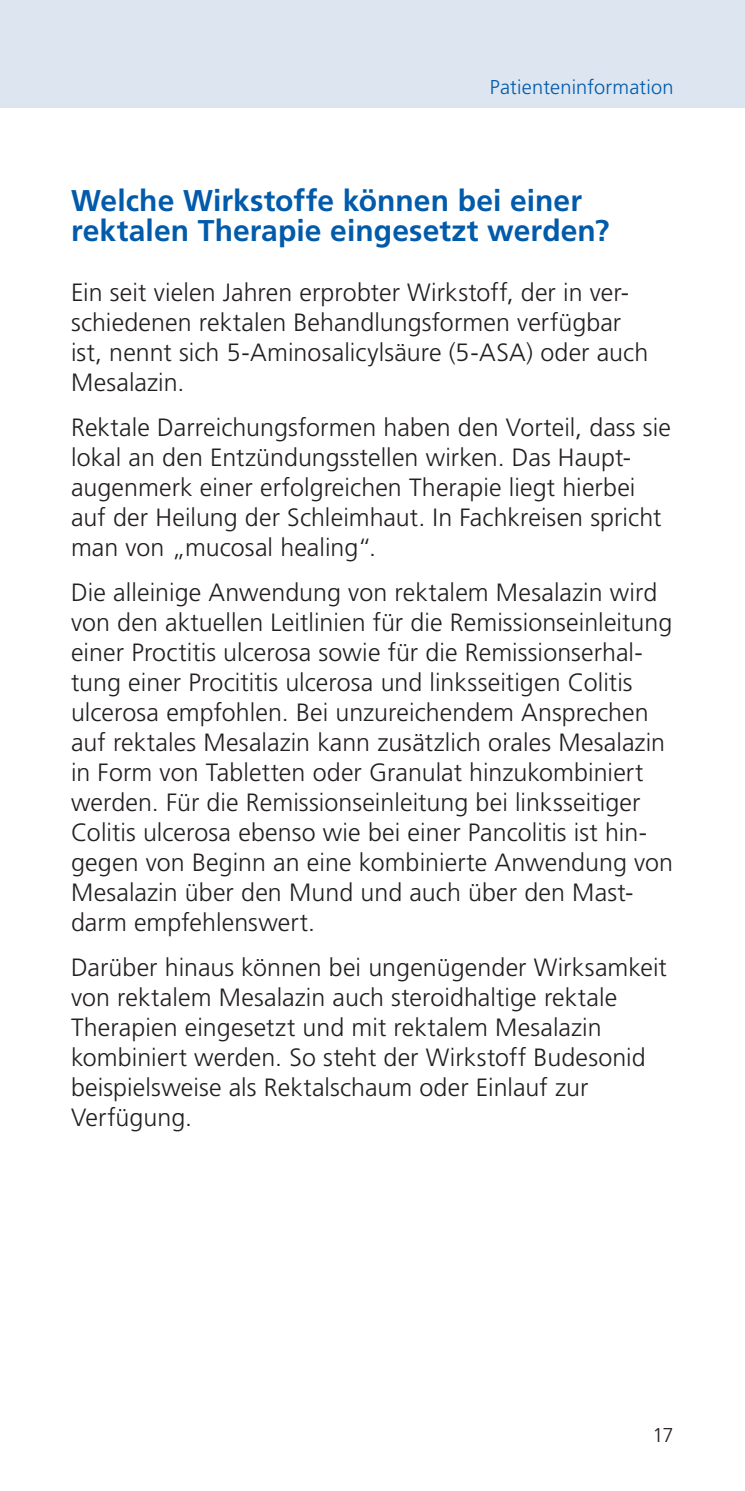
<style>
.page{position:relative;width:745px;height:1491px;background:#fff}
.page>*{position:absolute;margin:0;border:0;box-sizing:border-box;transform-origin:0 0}
.t1{font:700 30px/30px "Frutiger LT Std";letter-spacing:.005em;color:#015aaa}
.t2{font:300 25px/30px "Frutiger LT Std";letter-spacing:.005em;color:#231f20}
.t3{font:300 20px "Frutiger LT Std";letter-spacing:.01em;color:#015aaa}
.t4{font:300 20px "Frutiger LT Std";color:#231f20}
</style>
<div class="page">
<div style="left:0;top:0;width:745px;height:107px;background:#dde5f1"></div>
<p class="t3" style="left:490px;top:76px;width:185px">Patienteninformation</p>
<p class="t1" style="left:71px;top:186px;width:540px">Welche Wirkstoffe können bei einer rektalen Therapie eingesetzt werden?</p>
<p class="t2" style="left:71px;top:278px;width:578px">Ein seit vielen Jahren erprobter Wirkstoff, der in ver&shy;schiedenen rektalen Behandlungsformen verfügbar ist, nennt sich 5-Aminosalicylsäure (5-ASA) oder auch Mesalazin.</p>
<p class="t2" style="left:71px;top:413px;width:601px">Rektale Darreichungsformen haben den Vorteil, dass sie lokal an den Entzündungsstellen wirken. Das Haupt&shy;augenmerk einer erfolgreichen Therapie liegt hierbei auf der Heilung der Schleimhaut. In Fachkreisen spricht man von „mucosal healing“.</p>
<p class="t2" style="left:71px;top:578px;width:603px">Die alleinige Anwendung von rektalem Mesalazin wird von den aktuellen Leitlinien für die Remissionseinleitung einer Proctitis ulcerosa sowie für die Remissionserhal&shy;tung einer Procititis ulcerosa und linksseitigen Colitis ulcerosa empfohlen. Bei unzureichendem Ansprechen auf rektales Mesalazin kann zusätzlich orales Mesalazin in Form von Tabletten oder Granulat hinzukombiniert werden. Für die Remissionseinleitung bei linksseitiger Colitis ulcerosa ebenso wie bei einer Pancolitis ist hin&shy;gegen von Beginn an eine kombinierte Anwendung von Mesalazin über den Mund und auch über den Mast&shy;darm empfehlenswert.</p>
<p class="t2" style="left:71px;top:953px;width:597px">Darüber hinaus können bei ungenügender Wirksamkeit von rektalem Mesalazin auch steroidhaltige rektale Therapien eingesetzt und mit rektalem Mesalazin kombiniert werden. So steht der Wirkstoff Budesonid beispielsweise als Rektalschaum oder Einlauf zur Verfügung.</p>
<p class="t4" style="left:652px;top:1424px;width:23px">17</p>
</div>
